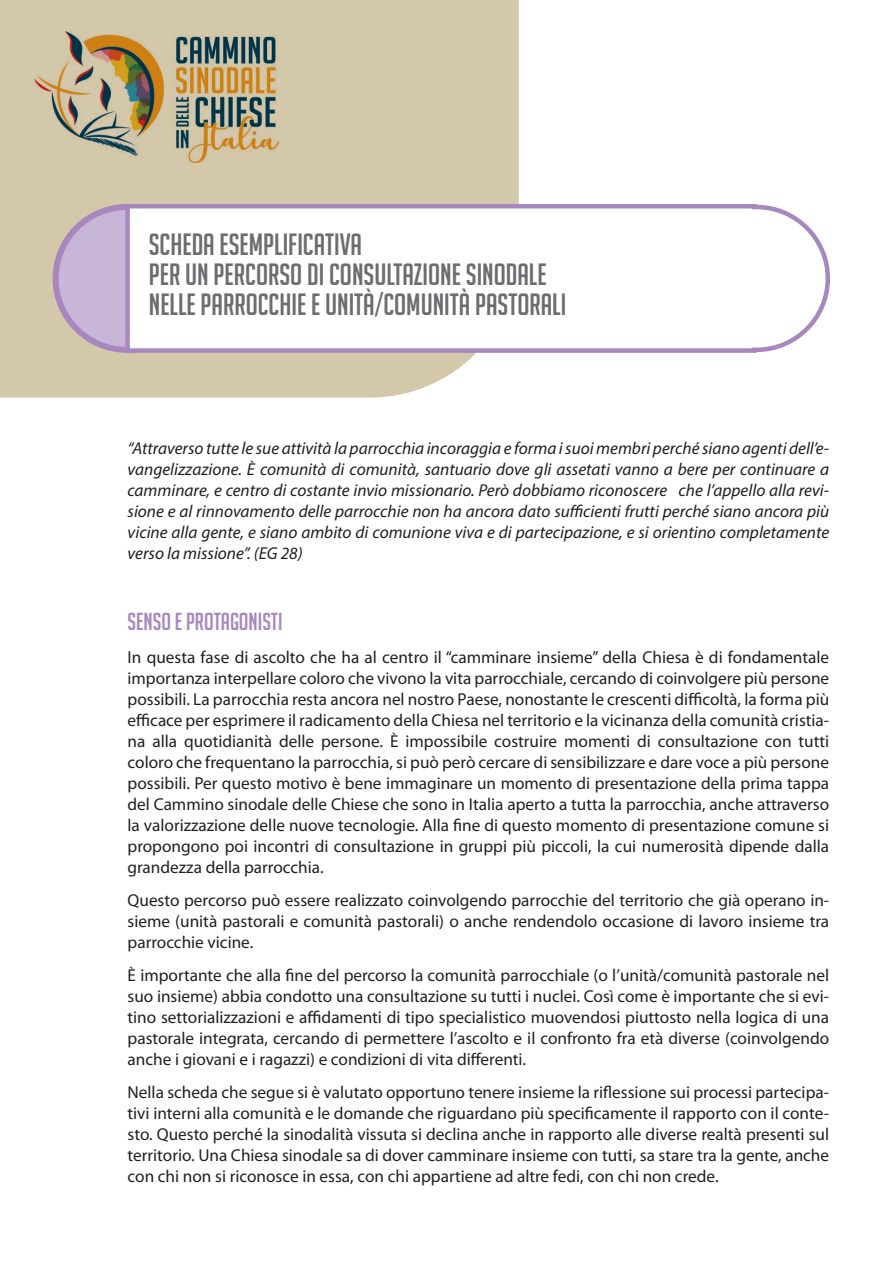
<style>
.page{position:relative;width:893px;height:1263px;background:#fff}
.page>*{position:absolute;margin:0;border:0;box-sizing:border-box;transform-origin:0 0}
.Titolo_2_Squada{font:30px/30px "Big Noodle Titling";color:#6c6d70}
.Titolo_2_Squada-2{font:24px "Big Noodle Titling";color:#a787be}
.t1{font:17.25px/21px "Myriad Pro";color:#231f20;text-align:justify}
.t2{font:italic 17.25px/21px "Myriad Pro";color:#231f20;text-align:justify}
</style>
<div class="page">
<div style="left:0;top:0;width:519px;height:398px;background:#d4c8ab"></div>
<div style="left:56px;top:207px;width:142px;height:143px;background:#c7b6d8;border-radius:50%"></div>
<div style="left:53px;top:204px;width:148px;height:149px;border:6px solid #a787be;border-radius:50%"></div>
<svg style="left:123px;top:202px;width:707px;height:153px"></svg>
<img style="left:34px;top:32px;width:244px;height:131px">
<p class="Titolo_2_Squada" style="left:149px;top:230px;width:419px">SCHEDA ESEMPLIFICATIVA<br>PER UN PERCORSO DI CONSULTAZIONE SINODALE<br>NELLE PARROCCHIE E UNITÀ/COMUNITÀ PASTORALI</p>
<p class="t2" style="left:128px;top:438px;width:703px">“Attraverso tutte le sue attività la parrocchia incoraggia e forma i suoi membri perché siano agenti dell’e&shy;vangelizzazione. È comunità di comunità, santuario dove gli assetati vanno a bere per continuare a camminare, e centro di costante invio missionario. Però dobbiamo riconoscere che l’appello alla revi&shy;sione e al rinnovamento delle parrocchie non ha ancora dato sufficienti frutti perché siano ancora più vicine alla gente, e siano ambito di comunione viva e di partecipazione, e si orientino completamente verso la missione”. (EG 28)</p>
<p class="Titolo_2_Squada-2" style="left:128px;top:609px;width:157px">SENSO E PROTAGONISTI</p>
<p class="t1" style="left:128px;top:646px;width:703px">In questa fase di ascolto che ha al centro il “camminare insieme” della Chiesa è di fondamentale importanza interpellare coloro che vivono la vita parrocchiale, cercando di coinvolgere più persone possibili. La parrocchia resta ancora nel nostro Paese, nonostante le crescenti difficoltà, la forma più efficace per esprimere il radicamento della Chiesa nel territorio e la vicinanza della comunità cristia&shy;na alla quotidianità delle persone. È impossibile costruire momenti di consultazione con tutti coloro che frequentano la parrocchia, si può però cercare di sensibilizzare e dare voce a più persone possibili. Per questo motivo è bene immaginare un momento di presentazione della prima tappa del Cammino sinodale delle Chiese che sono in Italia aperto a tutta la parrocchia, anche attraverso la valorizzazione delle nuove tecnologie. Alla fine di questo momento di presentazione comune si propongono poi incontri di consultazione in gruppi più piccoli, la cui numerosità dipende dalla grandezza della parrocchia.</p>
<p class="t1" style="left:128px;top:889px;width:703px">Questo percorso può essere realizzato coinvolgendo parrocchie del territorio che già operano in&shy;sieme (unità pastorali e comunità pastorali) o anche rendendolo occasione di lavoro insieme tra parrocchie vicine.</p>
<p class="t1" style="left:128px;top:964px;width:703px">È importante che alla fine del percorso la comunità parrocchiale (o l’unità/comunità pastorale nel suo insieme) abbia condotto una consultazione su tutti i nuclei. Così come è importante che si evi&shy;tino settorializzazioni e affidamenti di tipo specialistico muovendosi piuttosto nella logica di una pastorale integrata, cercando di permettere l’ascolto e il confronto fra età diverse (coinvolgendo anche i giovani e i ragazzi) e condizioni di vita differenti.</p>
<p class="t1" style="left:128px;top:1081px;width:703px">Nella scheda che segue si è valutato opportuno tenere insieme la riflessione sui processi partecipa&shy;tivi interni alla comunità e le domande che riguardano più specificamente il rapporto con il conte&shy;sto. Questo perché la sinodalità vissuta si declina anche in rapporto alle diverse realtà presenti sul territorio. Una Chiesa sinodale sa di dover camminare insieme con tutti, sa stare tra la gente, anche con chi non si riconosce in essa, con chi appartiene ad altre fedi, con chi non crede.</p>
</div>
